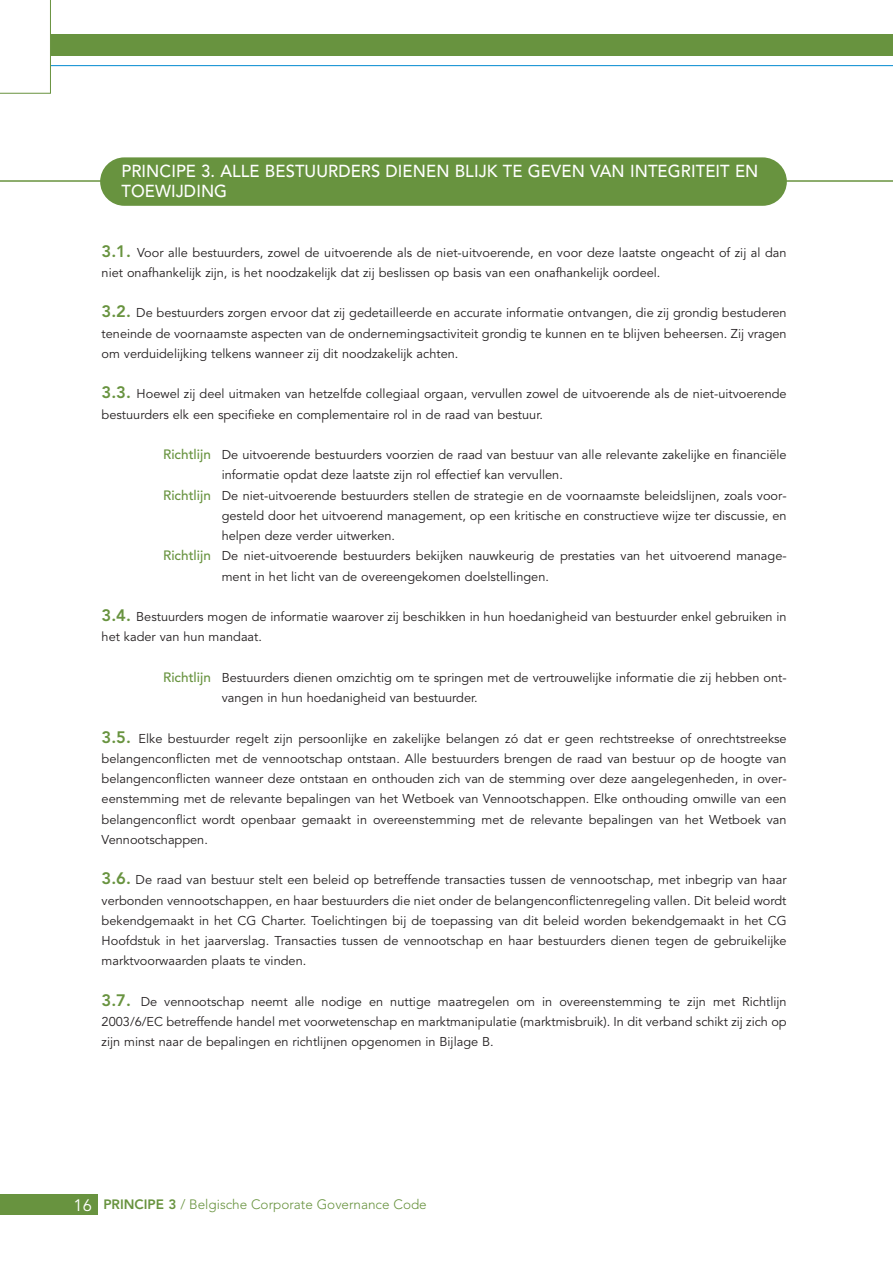
<style>
.page{position:relative;width:893px;height:1263px;background:#fff}
.page>*{position:absolute;margin:0;border:0;box-sizing:border-box;transform-origin:0 0}
.t1{font:500 17.25px/19.5px "Avenir";letter-spacing:.005em;color:#fff;scale:.96 1}
.t2{font:300 13.5px "Avenir";color:#68933f}
.t3{font:12.75px/20.2px "Avenir";color:#231f20}
.s1{font-weight:800;font-size:16.5px;color:#68933f}
.s2{font-weight:500;font-size:13.5px;color:#68933f}
.s3{font-weight:400;font-size:16.5px;color:#fff}
.s4{font-weight:800}
</style>
<div class="page">
<div style="left:0;top:1195px;width:97px;height:20px;background:#68933f"></div>
<div style="left:47px;top:34px;width:845px;height:21px;background:#68933f"></div>
<hr style="left:48px;top:65px;width:844px;height:1px;background:#0089d0">
<svg style="left:0;top:0;width:51px;height:94px"></svg>
<hr style="left:0;top:180px;width:892px;height:2px;background:#68933f">
<div style="left:100px;top:157px;width:686px;height:49px;background:#68933f;border-radius:24px"></div>
<h1 class="t1" style="left:121px;top:163px;width:665px">PRINCIPE 3. ALLE BESTUURDERS DIENEN BLIJK TE GEVEN VAN INTEGRITEIT EN<br>TOEWIJDING</h1>
<p class="t3" style="left:102px;top:243px;width:686px"><span class="s1">3.1.</span> Voor alle bestuurders, zowel de uitvoerende als de niet-uitvoerende, en voor deze laatste ongeacht of zij al dan niet onafhankelijk zijn, is het noodzakelijk dat zij beslissen op basis van een onafhankelijk oordeel.</p>
<p class="t3" style="left:102px;top:304px;width:686px;text-align:justify"><span class="s1">3.2.</span> De bestuurders zorgen ervoor dat zij gedetailleerde en accurate informatie ontvangen, die zij grondig bestuderen teneinde de voornaamste aspecten van de ondernemingsactiviteit grondig te kunnen en te blijven beheersen. Zij vragen om verduidelijking telkens wanneer zij dit noodzakelijk achten.</p>
<p class="t3" style="left:102px;top:385px;width:686px"><span class="s1">3.3.</span> Hoewel zij deel uitmaken van hetzelfde collegiaal orgaan, vervullen zowel de uitvoerende als de niet-uitvoerende bestuurders elk een specifieke en complementaire rol in de raad van bestuur.</p>
<p class="t3" style="left:163px;top:446px;width:625px"><span class="s2">Richtlijn</span> De uitvoerende bestuurders voorzien de raad van bestuur van alle relevante zakelijke en financiële</p>
<p class="t3" style="left:222px;top:466px;width:342px">informatie opdat deze laatste zijn rol effectief kan vervullen.</p>
<p class="t3" style="left:163px;top:486px;width:625px"><span class="s2">Richtlijn</span> De niet-uitvoerende bestuurders stellen de strategie en de voornaamste beleidslijnen, zoals voor-</p>
<p class="t3" style="left:222px;top:507px;width:566px">gesteld door het uitvoerend management, op een kritische en constructieve wijze ter discussie, en</p>
<p class="t3" style="left:222px;top:527px;width:175px">helpen deze verder uitwerken.</p>
<p class="t3" style="left:163px;top:547px;width:625px"><span class="s2">Richtlijn</span> De niet-uitvoerende bestuurders bekijken nauwkeurig de prestaties van het uitvoerend manage-</p>
<p class="t3" style="left:222px;top:567px;width:329px">ment in het licht van de overeengekomen doelstellingen.</p>
<p class="t3" style="left:102px;top:608px;width:686px"><span class="s1">3.4.</span> Bestuurders mogen de informatie waarover zij beschikken in hun hoedanigheid van bestuurder enkel gebruiken in het kader van hun mandaat.</p>
<p class="t3" style="left:222px;top:669px;width:566px;text-indent:-59px"><span class="s2">Richtlijn</span> Bestuurders dienen omzichtig om te springen met de vertrouwelijke informatie die zij hebben ont&shy;vangen in hun hoedanigheid van bestuurder.</p>
<p class="t3" style="left:102px;top:729px;width:686px;text-align:justify"><span class="s1">3.5.</span> Elke bestuurder regelt zijn persoonlijke en zakelijke belangen zó dat er geen rechtstreekse of onrechtstreekse belangenconflicten met de vennootschap ontstaan. Alle bestuurders brengen de raad van bestuur op de hoogte van belangenconflicten wanneer deze ontstaan en onthouden zich van de stemming over deze aangelegenheden, in over&shy;eenstemming met de relevante bepalingen van het Wetboek van Vennootschappen. Elke onthouding omwille van een belangenconflict wordt openbaar gemaakt in overeenstemming met de relevante bepalingen van het Wetboek van Vennootschappen.</p>
<p class="t3" style="left:102px;top:871px;width:686px;text-align:justify"><span class="s1">3.6.</span> De raad van bestuur stelt een beleid op betreffende transacties tussen de vennootschap, met inbegrip van haar verbonden vennootschappen, en haar bestuurders die niet onder de belangenconflictenregeling vallen. Dit beleid wordt bekendgemaakt in het CG Charter. Toelichtingen bij de toepassing van dit beleid worden bekendgemaakt in het CG Hoofdstuk in het jaarverslag. Transacties tussen de vennootschap en haar bestuurders dienen tegen de gebruikelijke marktvoorwaarden plaats te vinden.</p>
<p class="t3" style="left:102px;top:993px;width:686px;text-align:justify"><span class="s1">3.7.</span> De vennootschap neemt alle nodige en nuttige maatregelen om in overeenstemming te zijn met Richtlijn 2003/6/EC betreffende handel met voorwetenschap en marktmanipulatie (marktmisbruik). In dit verband schikt zij zich op zijn minst naar de bepalingen en richtlijnen opgenomen in Bijlage B.</p>
<p class="t2" style="left:74px;top:1199px;width:354px"><span class="s3">16</span> <span class="s4">PRINCIPE 3</span> / Belgische Corporate Governance Code</p>
</div>
